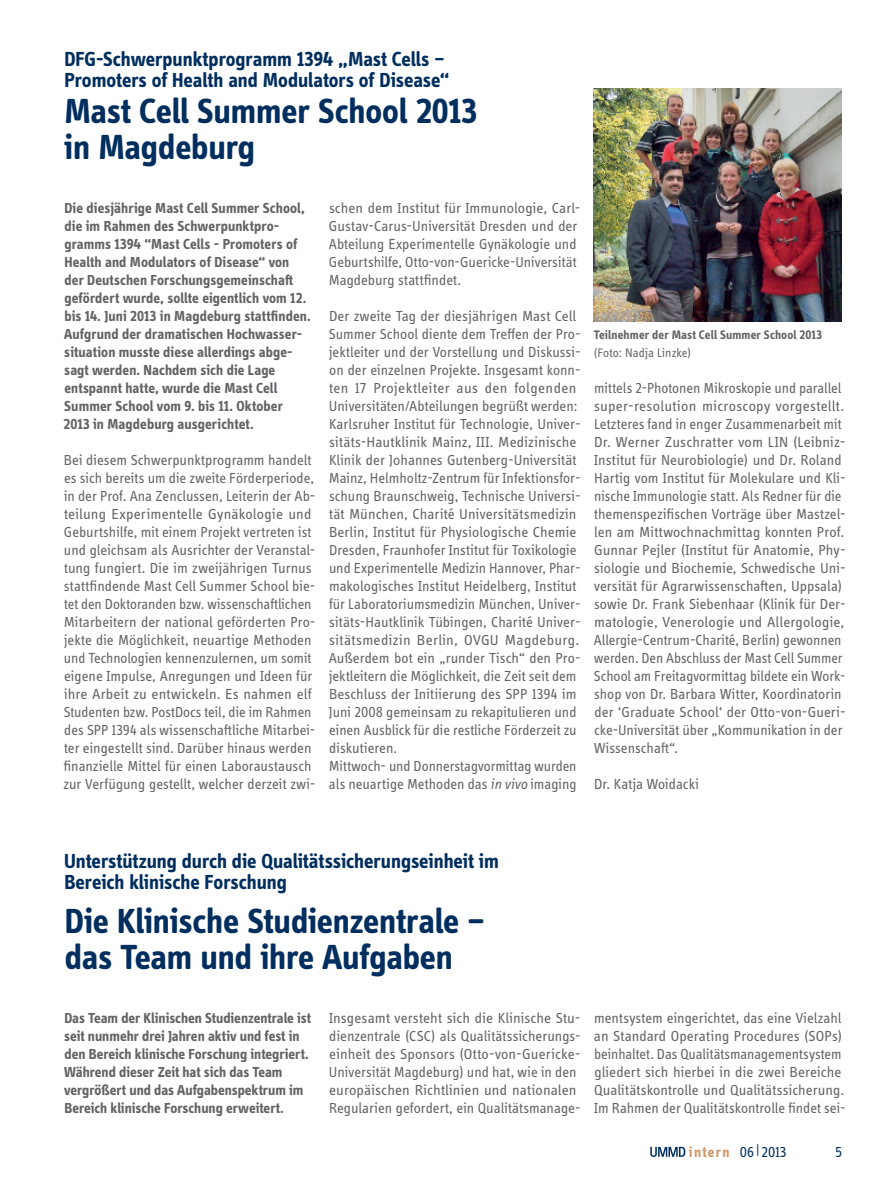
<style>
.page{position:relative;width:893px;height:1191px;background:#fff}
.page>*{position:absolute;margin:0;border:0;box-sizing:border-box;transform-origin:0 0}
.t1{font:700 36px/36px "Info Display OT";letter-spacing:-.005em;color:#002e5e}
.t2{font:700 21px/21px "Info Display OT";color:#002e5e}
.t3{font:15px/18px "Info Display OT";color:#636366}
.t4{font:700 15px/18px "Info Display OT";letter-spacing:.005em;color:#636366}
.t5{font:15px "Info Display OT";letter-spacing:.005em;color:#002e5e}
.t6{font:700 12.75px "Info Display OT";letter-spacing:.015em;color:#636366}
.t7{font:12.75px "Info Display OT";letter-spacing:.005em;color:#636366}
.s1{font-style:italic}
.s2{font-weight:700;color:#d39567}
</style>
<div class="page">
<img style="left:594px;top:88px;width:248px;height:233px">
<svg style="left:650px;top:1146px;width:35px;height:11px"></svg>
<h2 class="t2" style="left:64px;top:48px;width:387px">DFG-Schwerpunktprogramm 1394 „Mast Cells –<br>Promoters of Health and Modulators of Disease“</h2>
<h1 class="t1" style="left:64px;top:93px;width:415px">Mast Cell Summer School 2013 in Magdeburg</h1>
<p class="t4" style="left:63px;top:199px;width:249px">Die diesjährige Mast Cell Summer School, die im Rahmen des Schwerpunktpro&shy;gramms 1394 “Mast Cells - Promoters of Health and Modulators of Disease“ von der Deutschen Forschungsgemeinschaft gefördert wurde, sollte eigentlich vom 12. bis 14. Juni 2013 in Magdeburg stattfinden.<br>Aufgrund der dramatischen Hochwasser&shy;situation musste diese allerdings abge&shy;sagt werden. Nachdem sich die Lage entspannt hatte, wurde die Mast Cell Summer School vom 9. bis 11. Oktober 2013 in Magdeburg ausgerichtet.</p>
<p class="t3" style="left:64px;top:451px;width:253px">Bei diesem Schwerpunktprogramm handelt es sich bereits um die zweite Förderperiode, in der Prof. Ana Zenclussen, Leiterin der Ab&shy;teilung Experimentelle Gynäkologie und Geburtshilfe, mit einem Projekt vertreten ist und gleichsam als Ausrichter der Veranstal&shy;tung fungiert. Die im zweijährigen Turnus stattfindende Mast Cell Summer School bie&shy;tet den Doktoranden bzw. wissenschaftlichen Mitarbeitern der national geförderten Pro&shy;jekte die Möglichkeit, neuartige Methoden und Technologien kennenzulernen, um somit eigene Impulse, Anregungen und Ideen für ihre Arbeit zu entwickeln. Es nahmen elf Studenten bzw. PostDocs teil, die im Rahmen des SPP 1394 als wissenschaftliche Mitarbei&shy;ter eingestellt sind. Darüber hinaus werden finanzielle Mittel für einen Laboraustausch zur Verfügung gestellt, welcher derzeit zwi-</p>
<p class="t3" style="left:329px;top:199px;width:253px">schen dem Institut für Immunologie, Carl-Gustav-Carus-Universität Dresden und der Abteilung Experimentelle Gynäkologie und Geburtshilfe, Otto-von-Guericke-Universität Magdeburg stattfindet.</p>
<p class="t3" style="left:329px;top:307px;width:253px">Der zweite Tag der diesjährigen Mast Cell Summer School diente dem Treffen der Pro&shy;jektleiter und der Vorstellung und Diskussi&shy;on der einzelnen Projekte. Insgesamt konn&shy;ten 17 Projektleiter aus den folgenden Universitäten/Abteilungen begrüßt werden:<br>Karlsruher Institut für Technologie, Univer&shy;sitäts-Hautklinik Mainz, III. Medizinische Klinik der Johannes Gutenberg-Universität Mainz, Helmholtz-Zentrum für Infektionsfor&shy;schung Braunschweig, Technische Universi&shy;tät München, Charité Universitätsmedizin Berlin, Institut für Physiologische Chemie Dresden, Fraunhofer Institut für Toxikologie und Experimentelle Medizin Hannover, Phar&shy;makologisches Institut Heidelberg, Institut für Laboratoriumsmedizin München, Univer&shy;sitäts-Hautklinik Tübingen, Charité Univer&shy;sitätsmedizin Berlin, OVGU Magdeburg.<br>Außerdem bot ein „runder Tisch“ den Pro&shy;jektleitern die Möglichkeit, die Zeit seit dem Beschluss der Initiierung des SPP 1394 im Juni 2008 gemeinsam zu rekapitulieren und einen Ausblick für die restliche Förderzeit zu diskutieren.<br>Mittwoch- und Donnerstagvormittag wurden als neuartige Methoden das <span class="s1">in vivo</span> imaging</p>
<p class="t6" style="left:594px;top:327px;width:230px">Teilnehmer der Mast Cell Summer School 2013</p>
<p class="t7" style="left:594px;top:345px;width:99px">(Foto: Nadja Linzke)</p>
<p class="t3" style="left:594px;top:379px;width:253px">mittels 2-Photonen Mikroskopie und parallel super-resolution microscopy vorgestellt.<br>Letzteres fand in enger Zusammenarbeit mit Dr. Werner Zuschratter vom LIN (Leibniz-Institut für Neurobiologie) und Dr. Roland Hartig vom Institut für Molekulare und Kli&shy;nische Immunologie statt. Als Redner für die themenspezifischen Vorträge über Mastzel&shy;len am Mittwochnachmittag konnten Prof.<br>Gunnar Pejler (Institut für Anatomie, Phy&shy;siologie und Biochemie, Schwedische Uni&shy;versität für Agrarwissenschaften, Uppsala) sowie Dr. Frank Siebenhaar (Klinik für Der&shy;matologie, Venerologie und Allergologie, Allergie-Centrum-Charité, Berlin) gewonnen werden. Den Abschluss der Mast Cell Summer School am Freitagvormittag bildete ein Work&shy;shop von Dr. Barbara Witter, Koordinatorin der ‘Graduate School‘ der Otto-von-Gueri&shy;cke-Universität über „Kommunikation in der Wissenschaft“.</p>
<p class="t3" style="left:594px;top:775px;width:106px">Dr. Katja Woidacki</p>
<h2 class="t2" style="left:64px;top:850px;width:436px">Unterstützung durch die Qualitätssicherungseinheit im<br>Bereich klinische Forschung</h2>
<h1 class="t1" style="left:65px;top:903px;width:421px">Die Klinische Studienzentrale – das Team und ihre Aufgaben</h1>
<p class="t4" style="left:64px;top:1009px;width:248px">Das Team der Klinischen Studienzentrale ist seit nunmehr drei Jahren aktiv und fest in den Bereich klinische Forschung integriert.<br>Während dieser Zeit hat sich das Team vergrößert und das Aufgabenspektrum im Bereich klinische Forschung erweitert.</p>
<p class="t3" style="left:329px;top:1009px;width:253px">Insgesamt versteht sich die Klinische Stu&shy;dienzentrale (CSC) als Qualitätssicherungs&shy;einheit des Sponsors (Otto-von-Guericke-Universität Magdeburg) und hat, wie in den europäischen Richtlinien und nationalen Regularien gefordert, ein Qualitätsmanage-</p>
<p class="t3" style="left:594px;top:1009px;width:253px">mentsystem eingerichtet, das eine Vielzahl an Standard Operating Procedures (SOPs) beinhaltet. Das Qualitätsmanagementsystem gliedert sich hierbei in die zwei Bereiche Qualitätskontrolle und Qualitätssicherung.<br>Im Rahmen der Qualitätskontrolle findet sei-</p>
<p class="t5" style="left:689px;top:1143px;width:99px"><span class="s2">intern</span> 06|2013</p>
<p class="t5" style="left:835px;top:1143px;width:8px">5</p>
</div>
